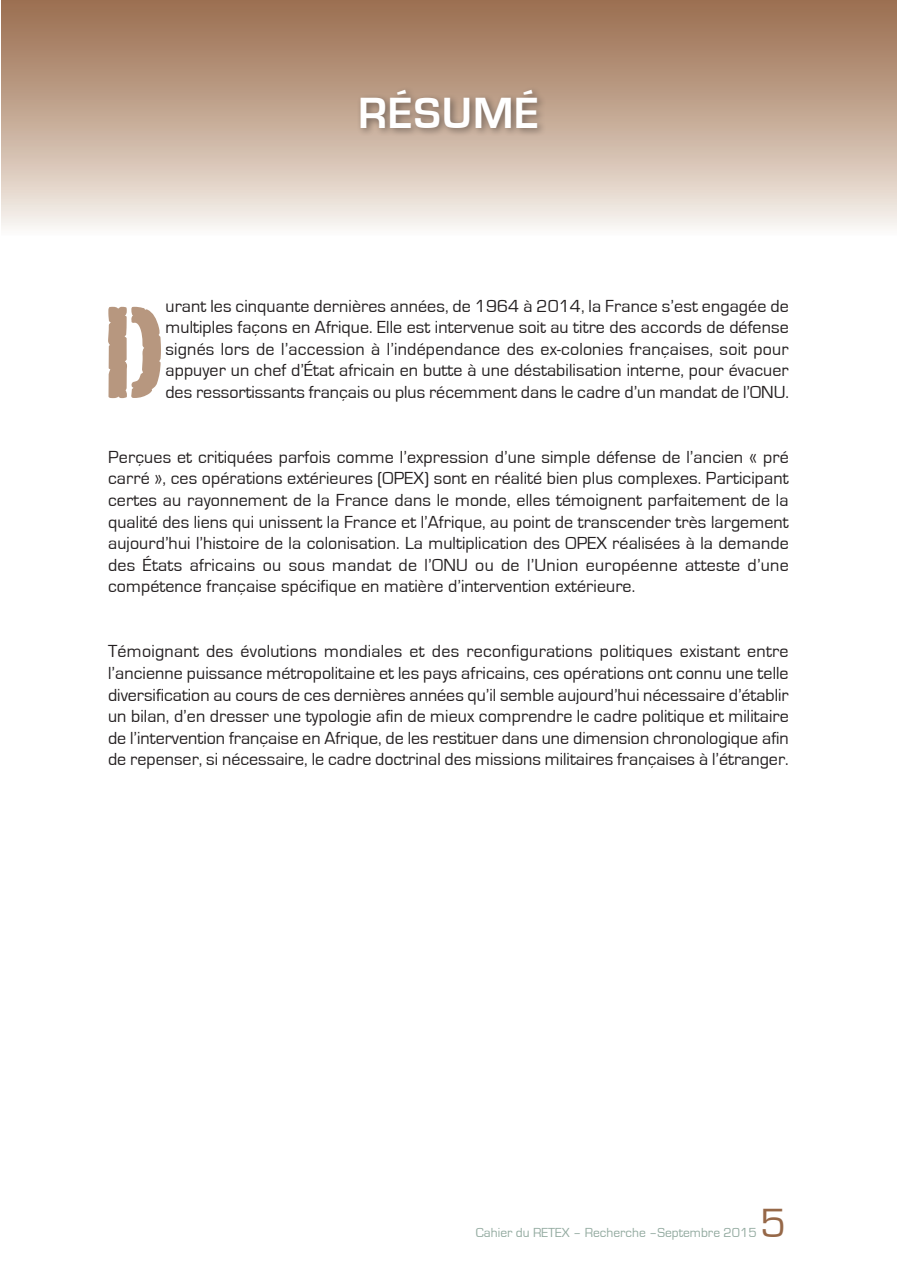
<style>
.page{position:relative;width:897px;height:1267px;background:#fff}
.page>*{position:absolute;margin:0;border:0;box-sizing:border-box;transform-origin:0 0}
.t1{font:127.35px "Portago ITCTT";color:#b7977f;scale:1.1 1}
.t2{font:700 45px "Eurostile";letter-spacing:.025em;color:#fff}
.t3{font:42px "Eurostile";color:#966848}
.t4{font:18px/21.6px "Eurostile";color:#231f20;text-align:justify}
.t5{font:13.5px "Eurostile";color:#93aaa0}
</style>
<div class="page">
<div style="left:2px;top:0;width:894px;height:236px;background:linear-gradient(to bottom,#976848,#f8f3ee)"></div>
<div style="left:356px;top:86px;width:191px;height:51px;background:#231f20;opacity:.5"></div>
<h2 class="t2" style="left:358px;top:88px;width:182px">RÉSUMÉ</h2>
<h1 class="t1" style="left:102px;top:273px;width:58px">D</h1>
<p class="t4" style="left:165px;top:295px;width:625px">urant les cinquante dernières années, de 1964 à 2014, la France s’est engagée de multiples façons en Afrique. Elle est intervenue soit au titre des accords de défense signés lors de l’accession à l’indépendance des ex-colonies françaises, soit pour appuyer un chef d’État africain en butte à une déstabilisation interne, pour évacuer des ressortissants français ou plus récemment dans le cadre d’un mandat de l’ONU.</p>
<p class="t4" style="left:108px;top:446px;width:682px">Perçues et critiquées parfois comme l’expression d’une simple défense de l’ancien « pré carré », ces opérations extérieures (OPEX) sont en réalité bien plus complexes. Participant certes au rayonnement de la France dans le monde, elles témoignent parfaitement de la qualité des liens qui unissent la France et l’Afrique, au point de transcender très largement aujourd’hui l’histoire de la colonisation. La multiplication des OPEX réalisées à la demande des États africains ou sous mandat de l’ONU ou de l’Union européenne atteste d’une compétence française spécifique en matière d’intervention extérieure.</p>
<p class="t4" style="left:108px;top:641px;width:682px">Témoignant des évolutions mondiales et des reconfigurations politiques existant entre l’ancienne puissance métropolitaine et les pays africains, ces opérations ont connu une telle diversification au cours de ces dernières années qu’il semble aujourd’hui nécessaire d’établir un bilan, d’en dresser une typologie afin de mieux comprendre le cadre politique et militaire de l’intervention française en Afrique, de les restituer dans une dimension chronologique afin de repenser, si nécessaire, le cadre doctrinal des missions militaires françaises à l’étranger.</p>
<h3 class="t3" style="left:760px;top:1200px;width:27px">5</h3>
<p class="t5" style="left:476px;top:1225px;width:282px">Cahier du RETEX – Recherche –Septembre 2015</p>
</div>
